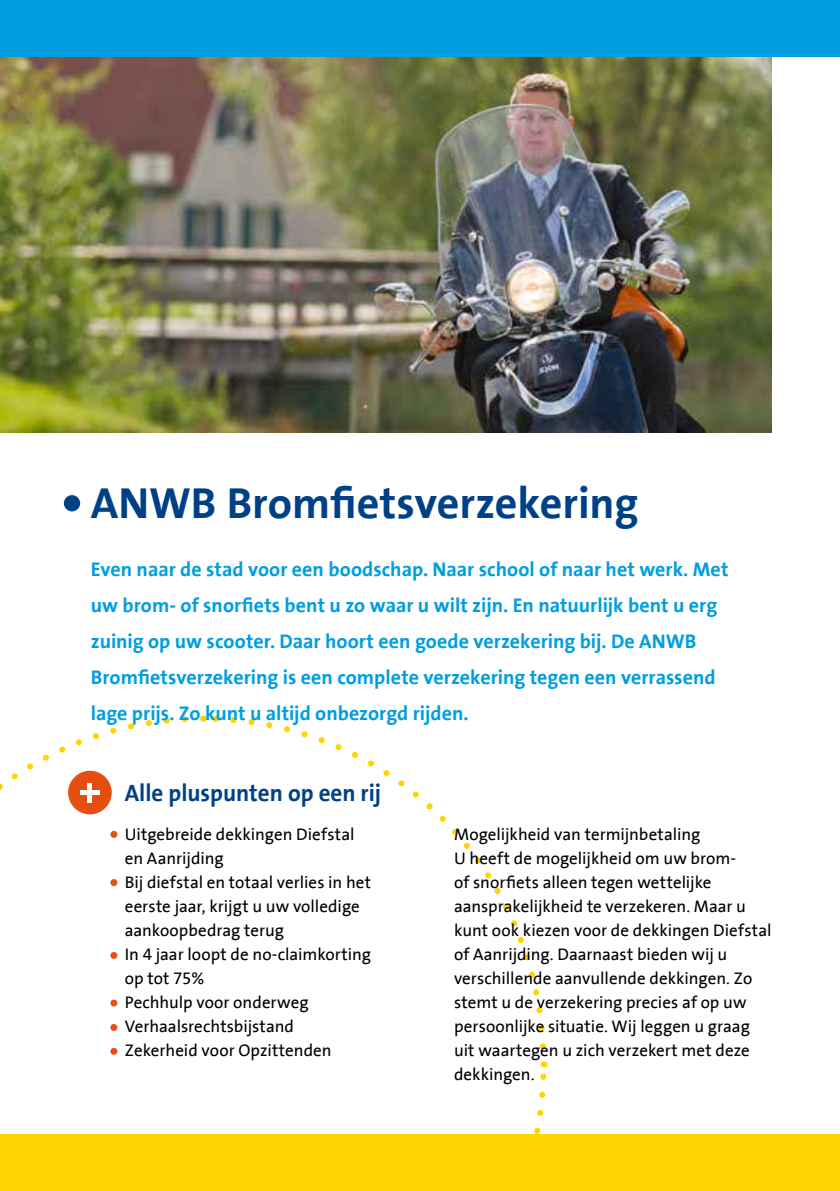
<style>
.page{position:relative;width:840px;height:1191px;background:#fff}
.page>*{position:absolute;margin:0;border:0;box-sizing:border-box;transform-origin:0 0}
.t1{font:700 44px "Anwb The Sans";color:#004186}
.t2{font:700 24px "Anwb The Sans";color:#004186;scale:.96 1}
.t3{font:700 20px/36px "Anwb The Sans";color:#009ee0}
.t4{font:17px/24px "Anwb The Sans";color:#000}
</style>
<div class="page">
<svg style="left:206px;top:715px;width:341px;height:335px"></svg>
<svg style="left:0;top:716px;width:188px;height:339px"></svg>
<div style="left:0;top:1134px;width:839px;height:57px;background:#ffd400"></div>
<div style="left:110px;top:831px;width:7px;height:7px;background:#e85113;border-radius:50%"></div>
<div style="left:64px;top:495px;width:16px;height:16px;background:#004186;border-radius:50%"></div>
<div style="left:110px;top:879px;width:7px;height:7px;background:#e85113;border-radius:50%"></div>
<div style="left:110px;top:1024px;width:7px;height:7px;background:#e85113;border-radius:50%"></div>
<div style="left:110px;top:999px;width:7px;height:7px;background:#e85113;border-radius:50%"></div>
<div style="left:110px;top:952px;width:7px;height:7px;background:#e85113;border-radius:50%"></div>
<div style="left:110px;top:1047px;width:7px;height:7px;background:#e85113;border-radius:50%"></div>
<img style="left:0;top:57px;width:771px;height:375px">
<div style="left:0;top:0;width:839px;height:57px;background:#009ee0"></div>
<div style="left:63px;top:760px;width:54px;height:64px;background:#fff"></div>
<div style="left:57px;top:765px;width:65px;height:54px;background:#000;opacity:.25"></div>
<svg style="left:80px;top:782px;width:20px;height:20px"></svg>
<h1 class="t1" style="left:91px;top:479px;width:549px">ANWB Bromfietsverzekering</h1>
<p class="t3" style="left:91px;top:551px;width:639px">Even naar de stad voor een boodschap. Naar school of naar het werk. Met uw brom- of snorfiets bent u zo waar u wilt zijn. En natuurlijk bent u erg zuinig op uw scooter. Daar hoort een goede verzekering bij. De ANWB Bromfietsverzekering is een complete verzekering tegen een verrassend lage prijs. Zo kunt u altijd onbezorgd rijden.</p>
<h2 class="t2" style="left:125px;top:779px;width:268px">Alle pluspunten op een rij</h2>
<p class="t4" style="left:125px;top:823px;width:248px">Uitgebreide dekkingen Diefstal en Aanrijding<br>Bij diefstal en totaal verlies in het eerste jaar, krijgt u uw volledige aankoopbedrag terug<br>In 4 jaar loopt de no-claimkorting op tot 75%<br>Pechhulp voor onderweg<br>Verhaalsrechtsbijstand<br>Zekerheid voor Opzittenden</p>
<p class="t4" style="left:454px;top:823px;width:319px">Mogelijkheid van termijnbetaling<br>U heeft de mogelijkheid om uw brom-<br>of snorfiets alleen tegen wettelijke aansprakelijkheid te verzekeren. Maar u kunt ook kiezen voor de dekkingen Diefstal of Aanrijding. Daarnaast bieden wij u verschillende aanvullende dekkingen. Zo stemt u de verzekering precies af op uw persoonlijke situatie. Wij leggen u graag uit waartegen u zich verzekert met deze dekkingen.</p>
</div>
